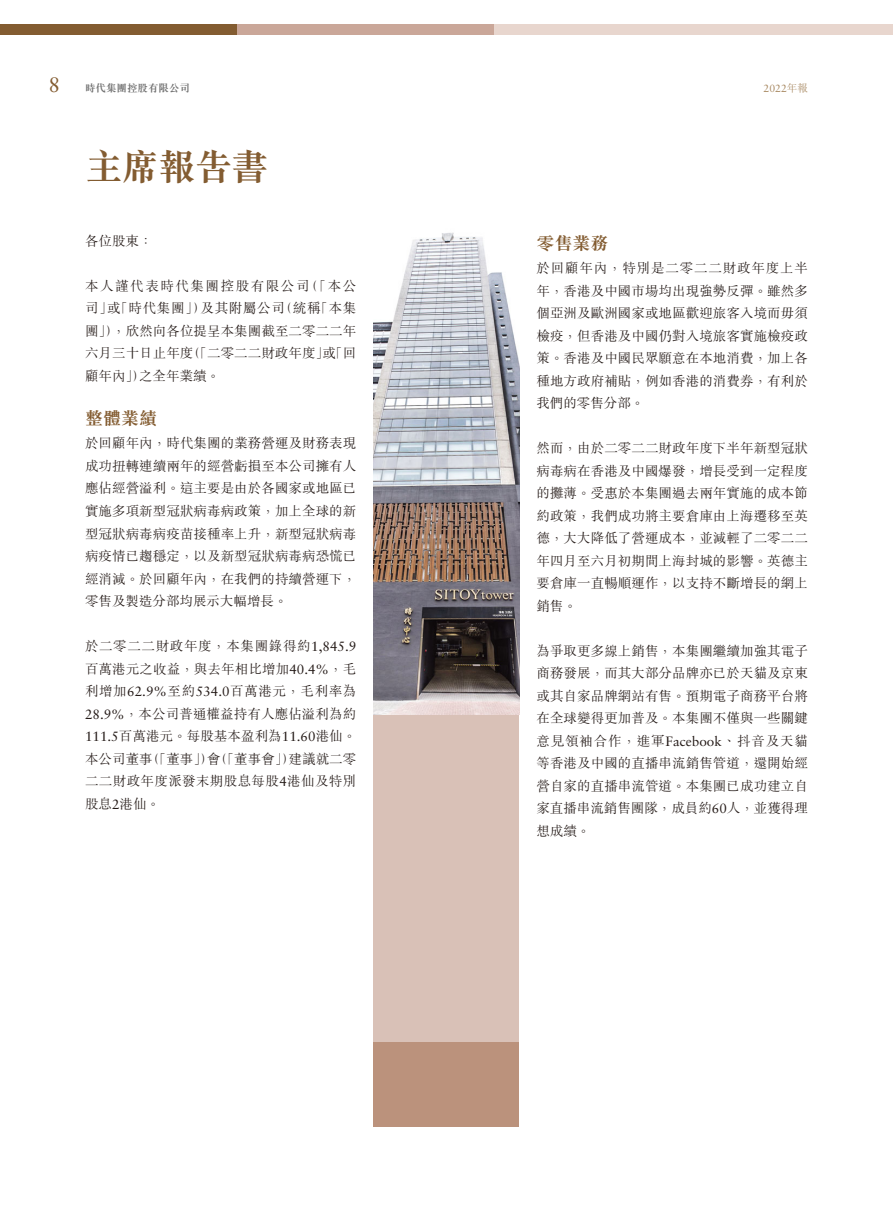
<style>
.page{position:relative;width:893px;height:1212px;background:#fff}
.page>*{position:absolute;margin:0;border:0;box-sizing:border-box;transform-origin:0 0}
.t1{font:37.5px "M Sung HK Bold E Ten B5 H";letter-spacing:-.025em;color:#835c31}
.t2{font:18px "M Sung HK Bold E Ten B5 H";color:#835c31}
.t3{font:13.5px/22.5px "M Sung HK Light E Ten B5 H";letter-spacing:.005em;color:#231916;text-align:justify}
.t4{font:10.5px "M Sung HK Bold E Ten B5 H";color:#717171}
.t5{font:10.5px "Sabon LT Std";color:#a6865e}
.s1{font-family:"Sabon LT Std";font-size:21px;color:#835c31}
.s2{font-family:"M Sung HK Light E Ten B5 H"}
.s3{font-family:"Sabon LT Std"}
</style>
<div class="page">
<div style="left:237px;top:24px;width:258px;height:10px;background:#caa799"></div>
<div style="left:495px;top:24px;width:398px;height:10px;background:#e8d6ce"></div>
<div style="left:0;top:24px;width:237px;height:10px;background:#835c31"></div>
<div style="left:374px;top:559px;width:145px;height:568px;background:#d9c1b7"></div>
<div style="left:374px;top:1042px;width:145px;height:85px;background:#bb927c"></div>
<img style="left:374px;top:232px;width:145px;height:482px">
<p class="t4" style="left:48px;top:84px;width:143px"><span class="s1">8</span> 時代集團控股有限公司</p>
<p class="t5" style="left:764px;top:84px;width:46px">2022<span class="s2">年報</span></p>
<h1 class="t1" style="left:85px;top:153px;width:185px">主席報告書</h1>
<p class="t3" style="left:85px;top:231px;width:69px">各位股東：</p>
<p class="t3" style="left:85px;top:276px;width:273px">本人謹代表時代集團控股有限公司（「本公司」或「時代集團」）及其附屬公司（統稱「本集團」），欣然向各位提呈本集團截至二零二二年六月三十日止年度（「二零二二財政年度」或「回顧年內」）之全年業績。</p>
<h2 class="t2" style="left:85px;top:412px;width:74px">整體業績</h2>
<p class="t3" style="left:85px;top:434px;width:273px">於回顧年內，時代集團的業務營運及財務表現成功扭轉連續兩年的經營虧損至本公司擁有人應佔經營溢利。這主要是由於各國家或地區已實施多項新型冠狀病毒病政策，加上全球的新型冠狀病毒病疫苗接種率上升，新型冠狀病毒病疫情已趨穩定，以及新型冠狀病毒病恐慌已經消減。於回顧年內，在我們的持續營運下，零售及製造分部均展示大幅增長。</p>
<p class="t3" style="left:85px;top:636px;width:273px">於二零二二財政年度，本集團錄得約<span class="s3">1,845.9</span>百萬港元之收益，與去年相比增加<span class="s3">40.4%</span>，毛利增加<span class="s3">62.9%</span>至約<span class="s3">534.0</span>百萬港元，毛利率為<span class="s3">28.9%</span>，本公司普通權益持有人應佔溢利為約<span class="s3">111.5</span>百萬港元。每股基本盈利為<span class="s3">11.60</span>港仙。本公司董事（「董事」）會（「董事會」）建議就二零二二財政年度派發末期股息每股<span class="s3">4</span>港仙及特別股息<span class="s3">2</span>港仙。</p>
<h2 class="t2" style="left:536px;top:236px;width:74px">零售業務</h2>
<p class="t3" style="left:536px;top:259px;width:273px">於回顧年內，特別是二零二二財政年度上半年，香港及中國市場均出現強勢反彈。雖然多個亞洲及歐洲國家或地區歡迎旅客入境而毋須檢疫，但香港及中國仍對入境旅客實施檢疫政策。香港及中國民眾願意在本地消費，加上各種地方政府補貼，例如香港的消費券，有利於我們的零售分部。</p>
<p class="t3" style="left:536px;top:439px;width:273px">然而，由於二零二二財政年度下半年新型冠狀病毒病在香港及中國爆發，增長受到一定程度的攤薄。受惠於本集團過去兩年實施的成本節約政策，我們成功將主要倉庫由上海遷移至英德，大大降低了營運成本，並減輕了二零二二年四月至六月初期間上海封城的影響。英德主要倉庫一直暢順運作，以支持不斷增長的網上銷售。</p>
<p class="t3" style="left:536px;top:641px;width:273px">為爭取更多線上銷售，本集團繼續加強其電子商務發展，而其大部分品牌亦已於天貓及京東或其自家品牌網站有售。預期電子商務平台將在全球變得更加普及。本集團不僅與一些關鍵意見領袖合作，進軍<span class="s3">Facebook</span>、抖音及天貓等香港及中國的直播串流銷售管道，還開始經營自家的直播串流管道。本集團已成功建立自家直播串流銷售團隊，成員約<span class="s3">60</span>人，並獲得理想成績。</p>
</div>
